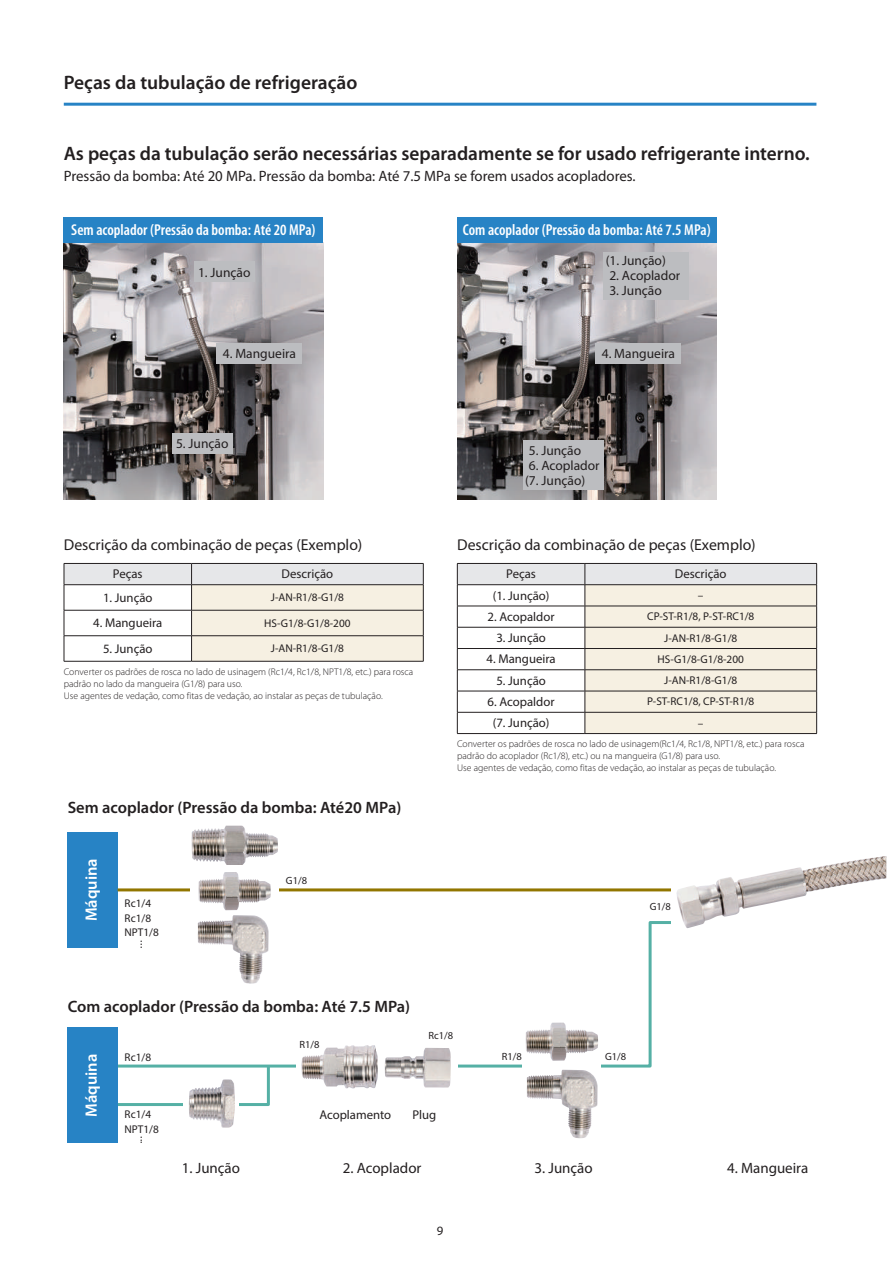
<style>
.page{position:relative;width:893px;height:1263px;background:#fff}
.page>*{position:absolute;margin:0;border:0;box-sizing:border-box;transform-origin:0 0}
.t1{font:600 19.5px "Myriad Pro";color:#231f20}
.t2{font:600 16.5px "Myriad Pro";color:#231f20}
.t3{font:600 16.5px "Myriad Pro";color:#fff}
.t4{font:600 condensed 15.75px "Myriad Pro";color:#fff}
.t5{font:15.75px "Myriad Pro";color:#231f20}
.t6{font:15px "Myriad Pro";color:#231f20}
.t7{font:13.5px/15px "Myriad Pro";color:#231f20}
.t8{font:12.75px "Myriad Pro";color:#231f20}
.t9{font:11.25px/15px "Myriad Pro";color:#231f20}
.t10{font:10.5px "Myriad Pro";color:#231f20}
.t11{font:300 9.75px/12px "Myriad Pro";color:#231f20}
</style>
<div class="page">
<hr style="left:64px;top:103px;width:752px;height:3px;background:#2783c5">
<svg style="left:118px;top:1069px;width:152px;height:37px"></svg>
<svg style="left:118px;top:919px;width:553px;height:150px"></svg>
<div style="left:67px;top:832px;width:51px;height:116px;background:#2783c5"></div>
<hr style="left:118px;top:888px;width:775px;height:3px;background:#927600">
<div style="left:67px;top:1027px;width:51px;height:116px;background:#2783c5"></div>
<svg style="left:190px;top:884px;width:89px;height:12px"></svg>
<div style="left:671px;top:884px;width:222px;height:12px;background:#fff"></div>
<svg style="left:184px;top:1097px;width:55px;height:12px"></svg>
<div style="left:522px;top:1060px;width:79px;height:12px;background:#fff"></div>
<svg style="left:296px;top:1060px;width:161px;height:12px"></svg>
<img style="left:198px;top:872px;width:67px;height:38px">
<img style="left:526px;top:1022px;width:66px;height:39px">
<img style="left:192px;top:826px;width:50px;height:36px">
<img style="left:189px;top:1079px;width:41px;height:49px">
<img style="left:301px;top:1045px;width:67px;height:34px">
<img style="left:385px;top:1048px;width:66px;height:39px">
<img style="left:527px;top:1071px;width:38px;height:35px">
<img style="left:198px;top:916px;width:38px;height:35px">
<img style="left:676px;top:856px;width:210px;height:72px">
<img style="left:64px;top:243px;width:259px;height:257px">
<img style="left:457px;top:243px;width:259px;height:257px">
<svg style="left:64px;top:563px;width:360px;height:98px"></svg>
<hr style="left:64px;top:563px;width:128px;height:1px;background:#231f20">
<hr style="left:192px;top:563px;width:231px;height:1px;background:#231f20">
<hr style="left:64px;top:661px;width:128px;height:1px;background:#231f20">
<hr style="left:192px;top:661px;width:231px;height:1px;background:#231f20">
<svg style="left:457px;top:564px;width:360px;height:169px"></svg>
<hr style="left:457px;top:563px;width:128px;height:1px;background:#231f20">
<hr style="left:585px;top:563px;width:232px;height:1px;background:#231f20">
<hr style="left:457px;top:648px;width:128px;height:1px;background:#231f20">
<hr style="left:585px;top:648px;width:232px;height:1px;background:#231f20">
<hr style="left:457px;top:669px;width:128px;height:1px;background:#231f20">
<hr style="left:585px;top:669px;width:232px;height:1px;background:#231f20">
<hr style="left:457px;top:691px;width:128px;height:1px;background:#231f20">
<hr style="left:585px;top:691px;width:232px;height:1px;background:#231f20">
<hr style="left:457px;top:712px;width:128px;height:1px;background:#231f20">
<hr style="left:585px;top:712px;width:232px;height:1px;background:#231f20">
<hr style="left:457px;top:733px;width:128px;height:1px;background:#231f20">
<hr style="left:585px;top:733px;width:232px;height:1px;background:#231f20">
<div style="left:604px;top:252px;width:85px;height:47px;background:#bcbdc0"></div>
<div style="left:172px;top:433px;width:60px;height:21px;background:#bcbdc0"></div>
<div style="left:217px;top:343px;width:85px;height:21px;background:#bcbdc0"></div>
<div style="left:596px;top:343px;width:85px;height:21px;background:#bcbdc0"></div>
<div style="left:194px;top:262px;width:60px;height:20px;background:#bcbdc0"></div>
<div style="left:523px;top:441px;width:81px;height:49px;background:#bcbdc0"></div>
<div style="left:64px;top:217px;width:259px;height:26px;background:#2783c5"></div>
<div style="left:457px;top:217px;width:259px;height:26px;background:#2783c5"></div>
<h1 class="t1" style="left:64px;top:70px;width:295px">Peças da tubulação de refrigeração</h1>
<h1 class="t1" style="left:64px;top:141px;width:747px">As peças da tubulação serão necessárias separadamente se for usado refrigerante interno.</h1>
<h3 class="t6" style="left:64px;top:167px;width:573px">Pressão da bomba: Até 20 MPa. Pressão da bomba: Até 7.5 MPa se forem usados acopladores.</h3>
<h3 class="t4" style="left:71px;top:222px;width:246px">Sem acoplador (Pressão da bomba: Até 20 MPa)</h3>
<h3 class="t4" style="left:463px;top:222px;width:249px">Com acoplador (Pressão da bomba: Até 7.5 MPa)</h3>
<h3 class="t7" style="left:198px;top:264px;width:54px">1. Junção</h3>
<h3 class="t7" style="left:606px;top:253px;width:62px">(1. Junção)</h3>
<h3 class="t7" style="left:609px;top:268px;width:72px">2. Acoplador</h3>
<h3 class="t7" style="left:609px;top:283px;width:54px">3. Junção</h3>
<h3 class="t7" style="left:223px;top:346px;width:75px">4. Mangueira</h3>
<h3 class="t7" style="left:602px;top:346px;width:75px">4. Mangueira</h3>
<h3 class="t7" style="left:176px;top:436px;width:54px">5. Junção</h3>
<h3 class="t7" style="left:529px;top:442px;width:54px">5. Junção</h3>
<h3 class="t7" style="left:525px;top:457px;width:76px">6. Acoplador (7. Junção)</h3>
<h3 class="t5" style="left:64px;top:534px;width:300px">Descrição da combinação de peças (Exemplo)</h3>
<h3 class="t5" style="left:457px;top:534px;width:300px">Descrição da combinação de peças (Exemplo)</h3>
<h3 class="t8" style="left:113px;top:566px;width:31px">Peças</h3>
<h3 class="t8" style="left:282px;top:566px;width:53px">Descrição</h3>
<h3 class="t8" style="left:103px;top:590px;width:51px">1. Junção</h3>
<p class="t9" style="left:271px;top:590px;width:75px">J-AN-R1/8-G1/8</p>
<h3 class="t8" style="left:93px;top:615px;width:71px">4. Mangueira</h3>
<p class="t9" style="left:264px;top:615px;width:88px">HS-G1/8-G1/8-200</p>
<h3 class="t8" style="left:103px;top:641px;width:51px">5. Junção</h3>
<p class="t9" style="left:271px;top:641px;width:75px">J-AN-R1/8-G1/8</p>
<p class="t11" style="left:64px;top:666px;width:351px">Converter os padrões de rosca no lado de usinagem (Rc1/4, Rc1/8, NPT1/8, etc.) para rosca padrão no lado da mangueira (G1/8) para uso.<br>Use agentes de vedação, como fitas de vedação, ao instalar as peças de tubulação.</p>
<h2 class="t2" style="left:68px;top:796px;width:335px">Sem acoplador (Pressão da bomba: Até20 MPa)</h2>
<h2 class="t3" style="left:81px;top:921px;width:65px;rotate:-90deg">Máquina</h2>
<p class="t9" style="left:125px;top:895px;width:36px">Rc1/4<br>Rc1/8<br>NPT1/8</p>
<p class="t9" style="left:152px;top:940px;width:10px;rotate:90deg">...</p>
<p class="t10" style="left:286px;top:874px;width:23px">G1/8</p>
<h3 class="t8" style="left:506px;top:566px;width:31px">Peças</h3>
<h3 class="t8" style="left:675px;top:566px;width:53px">Descrição</h3>
<h3 class="t8" style="left:493px;top:587px;width:58px">(1. Junção)</h3>
<p class="t9" style="left:698px;top:588px;width:7px">–</p>
<h3 class="t8" style="left:488px;top:609px;width:68px">2. Acopaldor</h3>
<p class="t9" style="left:647px;top:609px;width:109px">CP-ST-R1/8, P-ST-RC1/8</p>
<h3 class="t8" style="left:496px;top:630px;width:51px">3. Junção</h3>
<p class="t9" style="left:664px;top:630px;width:75px">J-AN-R1/8-G1/8</p>
<h3 class="t8" style="left:486px;top:651px;width:71px">4. Mangueira</h3>
<p class="t9" style="left:658px;top:651px;width:88px">HS-G1/8-G1/8-200</p>
<h3 class="t8" style="left:496px;top:672px;width:51px">5. Junção</h3>
<p class="t9" style="left:664px;top:673px;width:75px">J-AN-R1/8-G1/8</p>
<h3 class="t8" style="left:488px;top:694px;width:68px">6. Acopaldor</h3>
<p class="t9" style="left:647px;top:694px;width:109px">P-ST-RC1/8, CP-ST-R1/8</p>
<h3 class="t8" style="left:493px;top:715px;width:58px">(7. Junção)</h3>
<p class="t9" style="left:698px;top:715px;width:7px">–</p>
<p class="t11" style="left:457px;top:738px;width:349px">Converter os padrões de rosca no lado de usinagem(Rc1/4, Rc1/8, NPT1/8, etc.) para rosca padrão do acoplador (Rc1/8), etc.) ou na mangueira (G1/8) para uso.<br>Use agentes de vedação, como fitas de vedação, ao instalar as peças de tubulação.</p>
<p class="t10" style="left:650px;top:900px;width:23px">G1/8</p>
<h2 class="t2" style="left:68px;top:996px;width:344px">Com acoplador (Pressão da bomba: Até 7.5 MPa)</h2>
<p class="t10" style="left:300px;top:1037px;width:21px">R1/8</p>
<p class="t10" style="left:428px;top:1029px;width:26px">Rc1/8</p>
<h2 class="t3" style="left:81px;top:1117px;width:65px;rotate:-90deg">Máquina</h2>
<p class="t9" style="left:125px;top:1050px;width:28px">Rc1/8</p>
<p class="t10" style="left:502px;top:1050px;width:21px">R1/8</p>
<p class="t10" style="left:605px;top:1050px;width:23px">G1/8</p>
<p class="t9" style="left:125px;top:1106px;width:36px">Rc1/4<br>NPT1/8</p>
<p class="t9" style="left:152px;top:1136px;width:10px;rotate:90deg">...</p>
<h3 class="t8" style="left:319px;top:1106px;width:73px">Acoplamento</h3>
<h3 class="t8" style="left:412px;top:1106px;width:25px">Plug</h3>
<h3 class="t6" style="left:182px;top:1158px;width:60px">1. Junção</h3>
<h3 class="t6" style="left:343px;top:1158px;width:80px">2. Acoplador</h3>
<h3 class="t6" style="left:534px;top:1158px;width:60px">3. Junção</h3>
<h3 class="t6" style="left:727px;top:1158px;width:83px">4. Mangueira</h3>
<h3 class="t8" style="left:437px;top:1223px;width:8px">9</h3>
</div>
